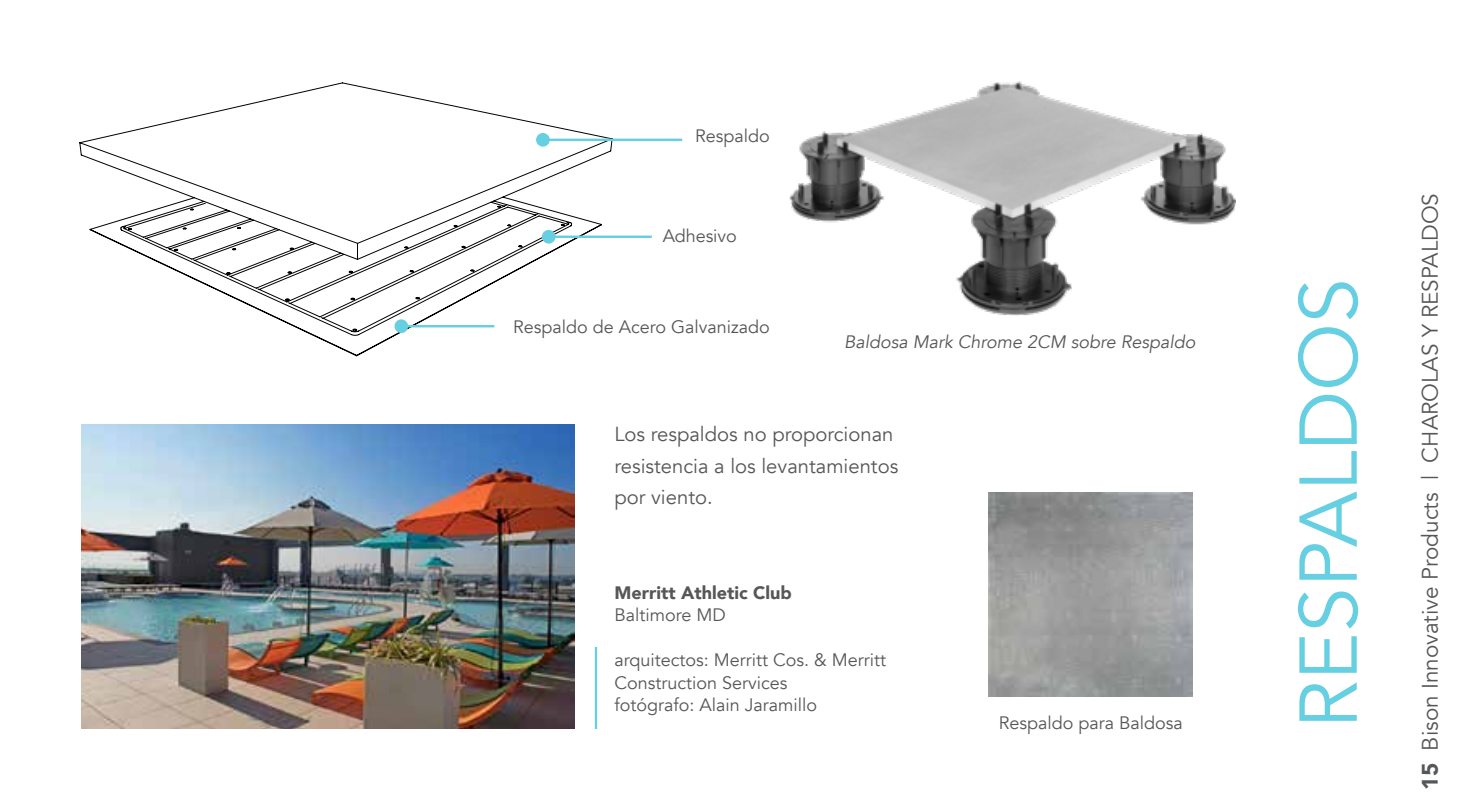
<style>
.page{position:relative;width:1458px;height:810px;background:#fff}
.page>*{position:absolute;margin:0;border:0;box-sizing:border-box;transform-origin:0 0}
.t1{font:81px "Avenir";color:#66cfe2}
.t2{font:22.5px "Avenir";color:#555759}
.t3{font:20.25px/31.5px "Avenir";color:#555759}
.t4{font:18px/22.5px "Avenir";color:#555759}
.t5{font:italic 18px "Avenir";color:#555759}
.t6{font:900 18px "Avenir";color:#555759}
.s1{font-weight:900}
</style>
<div class="page">
<img style="left:789px;top:81px;width:446px;height:235px">
<svg style="left:79px;top:82px;width:534px;height:274px"></svg>
<hr style="left:549px;top:236px;width:103px;height:2px;background:#66cfe2">
<div style="left:542px;top:230px;width:14px;height:14px;background:#66cfe2;border-radius:50%"></div>
<hr style="left:401px;top:325px;width:93px;height:2px;background:#66cfe2">
<div style="left:394px;top:319px;width:14px;height:14px;background:#66cfe2;border-radius:50%"></div>
<hr style="left:543px;top:139px;width:139px;height:2px;background:#66cfe2">
<div style="left:536px;top:133px;width:14px;height:14px;background:#66cfe2;border-radius:50%"></div>
<img style="left:81px;top:424px;width:494px;height:305px">
<hr style="left:595px;top:647px;width:2px;height:82px;background:#66cfe2">
<p class="t4" style="left:695px;top:125px;width:76px">Respaldo</p>
<p class="t4" style="left:663px;top:224px;width:76px">Adhesivo</p>
<p class="t4" style="left:513px;top:316px;width:258px">Respaldo de Acero Galvanizado</p>
<p class="t5" style="left:844px;top:331px;width:353px">Baldosa Mark Chrome 2CM sobre Respaldo</p>
<p class="t3" style="left:614px;top:419px;width:285px">Los respaldos no proporcionan resistencia a los levantamientos por viento.</p>
<p class="t6" style="left:614px;top:577px;width:179px">Merritt Athletic Club</p>
<p class="t4" style="left:614px;top:604px;width:113px">Baltimore MD</p>
<p class="t4" style="left:614px;top:649px;width:273px">arquitectos: Merritt Cos. &amp; Merritt<br>Construction Services<br>fotógrafo: Alain Jaramillo</p>
<p class="t4" style="left:999px;top:712px;width:186px">Respaldo para Baldosa</p>
<h1 class="t1" style="left:1281px;top:729px;width:452px;rotate:-90deg">RESPALDOS</h1>
<p class="t2" style="left:1417px;top:790px;width:598px;rotate:-90deg"><span class="s1">15</span> Bison Innovative Products | CHAROLAS Y RESPALDOS</p>
</div>
